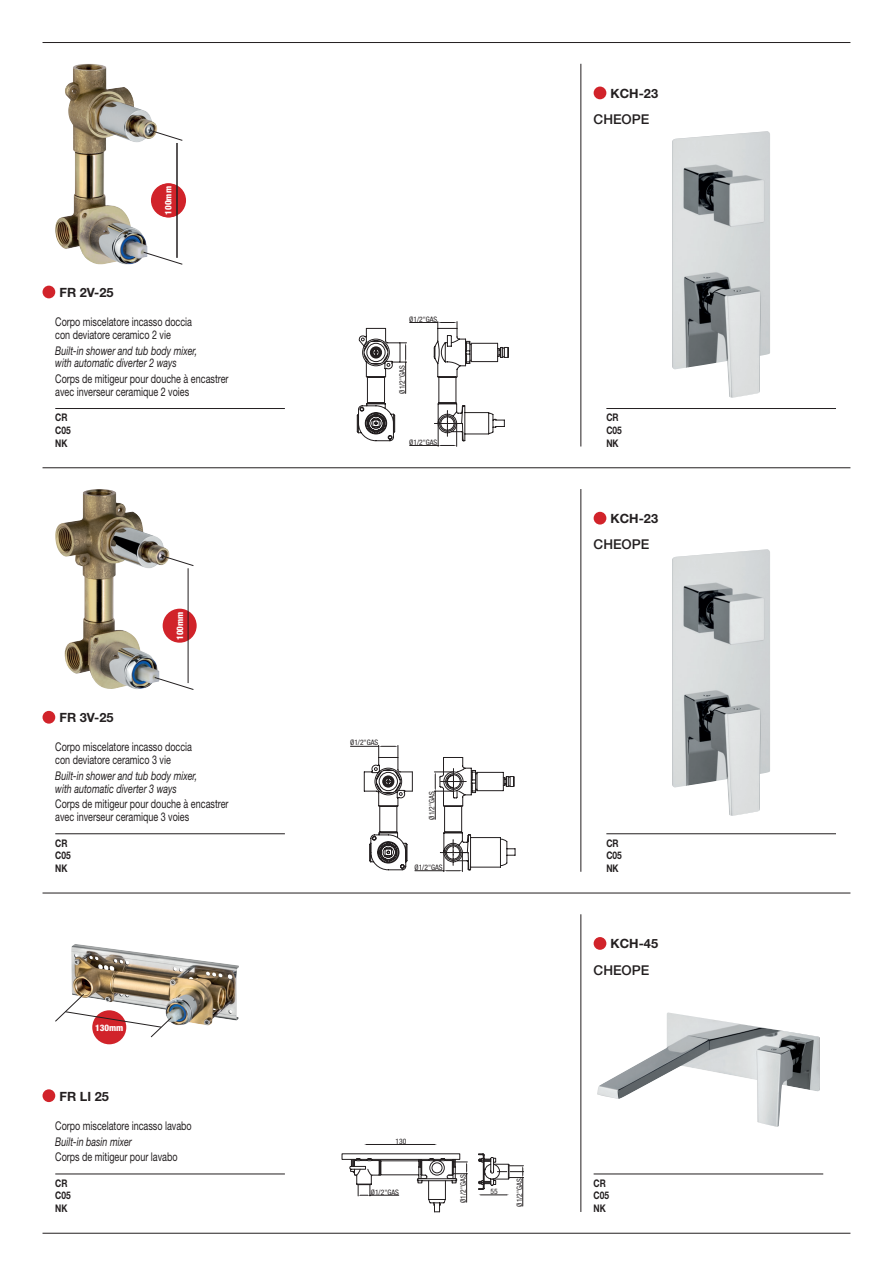
<style>
.page{position:relative;width:893px;height:1263px;background:#fff}
.page>*{position:absolute;margin:0;border:0;box-sizing:border-box;transform-origin:0 0}
.t1{font:500 13.5px "Helvetica Neue LT";color:#231f20}
.t2{font:700 12.75px "Helvetica Neue LT";color:#231f20}
.t3{font:12px/12.8px "Helvetica Neue LT";color:#231f20;scale:.75 1}
.t4{font:italic 12px/12.8px "Helvetica Neue LT";color:#231f20;scale:.75 1}
.t5{font:700 10.5px/12.6px "Helvetica Neue LT";color:#231f20;scale:.8 1}
.t6{font:800 condensed 9px "Helvetica Neue LT";color:#fff}
.t7{font:condensed 7.5px "Helvetica Neue LT";color:#231f20}
</style>
<div class="page">
<hr style="left:581px;top:64px;width:1px;height:382px;background:#231f20">
<hr style="left:581px;top:914px;width:1px;height:298px;background:#231f20">
<hr style="left:581px;top:489px;width:1px;height:383px;background:#231f20">
<hr style="left:43px;top:42px;width:807px;height:1px;background:#231f20">
<hr style="left:43px;top:893px;width:807px;height:1px;background:#231f20">
<hr style="left:43px;top:467px;width:807px;height:1px;background:#231f20">
<hr style="left:43px;top:1233px;width:807px;height:1px;background:#231f20">
<hr style="left:55px;top:408px;width:230px;height:1px;background:#231f20">
<div style="left:43px;top:286px;width:12px;height:12px;background:#d1232a;border-radius:50%"></div>
<img style="left:55px;top:64px;width:102px;height:201px">
<svg style="left:150px;top:130px;width:33px;height:11px"></svg>
<svg style="left:143px;top:252px;width:40px;height:13px"></svg>
<svg style="left:357px;top:322px;width:152px;height:124px"></svg>
<div style="left:594px;top:87px;width:12px;height:12px;background:#d1232a;border-radius:50%"></div>
<hr style="left:606px;top:408px;width:230px;height:1px;background:#231f20">
<img style="left:672px;top:131px;width:98px;height:267px">
<div style="left:43px;top:711px;width:12px;height:13px;background:#d1232a;border-radius:50%"></div>
<hr style="left:55px;top:833px;width:230px;height:1px;background:#231f20">
<img style="left:55px;top:489px;width:114px;height:200px">
<svg style="left:161px;top:555px;width:33px;height:11px"></svg>
<svg style="left:154px;top:677px;width:40px;height:13px"></svg>
<svg style="left:350px;top:745px;width:165px;height:127px"></svg>
<div style="left:594px;top:512px;width:12px;height:12px;background:#d1232a;border-radius:50%"></div>
<hr style="left:606px;top:833px;width:230px;height:1px;background:#231f20">
<img style="left:672px;top:549px;width:98px;height:267px">
<img style="left:71px;top:944px;width:168px;height:82px">
<hr style="left:366px;top:1144px;width:69px;height:1px;background:#231f20">
<svg style="left:342px;top:1153px;width:182px;height:59px"></svg>
<div style="left:43px;top:1089px;width:12px;height:13px;background:#d1232a;border-radius:50%"></div>
<hr style="left:55px;top:1174px;width:230px;height:1px;background:#231f20">
<div style="left:594px;top:937px;width:12px;height:13px;background:#d1232a;border-radius:50%"></div>
<hr style="left:594px;top:1174px;width:229px;height:1px;background:#231f20">
<img style="left:597px;top:1012px;width:223px;height:115px">
<svg style="left:152px;top:183px;width:34px;height:34px"></svg>
<div style="left:151px;top:183px;width:34px;height:34px;background:#d1232a;border-radius:50%"></div>
<hr style="left:177px;top:143px;width:1px;height:115px;background:#231f20">
<div style="left:163px;top:609px;width:34px;height:34px;background:#d1232a;border-radius:50%"></div>
<hr style="left:188px;top:568px;width:1px;height:115px;background:#231f20">
<div style="left:92px;top:1010px;width:34px;height:34px;background:#d1232a;border-radius:50%"></div>
<svg style="left:55px;top:994px;width:117px;height:43px"></svg>
<p class="t2" style="left:60px;top:284px;width:56px">FR 2V-25</p>
<p class="t6" style="left:164px;top:215px;width:30px;rotate:-90deg">100mm</p>
<p class="t3" style="left:55px;top:315px;width:184px">Corpo miscelatore incasso doccia con deviatore ceramico 2 vie</p>
<p class="t4" style="left:55px;top:344px;width:191px">Built-in shower and tub body mixer, with automatic diverter 2 ways</p>
<p class="t3" style="left:55px;top:372px;width:232px">Corps de mitigeur pour douche à encastrer avec inverseur ceramique 2 voies</p>
<p class="t5" style="left:55px;top:411px;width:21px">CR<br>C05<br>NK</p>
<p class="t6" style="left:175px;top:640px;width:30px;rotate:-90deg">100mm</p>
<p class="t2" style="left:60px;top:710px;width:56px">FR 3V-25</p>
<p class="t3" style="left:55px;top:741px;width:184px">Corpo miscelatore incasso doccia con deviatore ceramico 3 vie</p>
<p class="t4" style="left:55px;top:769px;width:191px">Built-in shower and tub body mixer, with automatic diverter 3 ways</p>
<p class="t3" style="left:55px;top:798px;width:232px">Corps de mitigeur pour douche à encastrer avec inverseur ceramique 3 voies</p>
<p class="t5" style="left:55px;top:836px;width:21px">CR<br>C05<br>NK</p>
<p class="t6" style="left:95px;top:1022px;width:30px">130mm</p>
<p class="t2" style="left:60px;top:1088px;width:51px">FR LI 25</p>
<p class="t3" style="left:55px;top:1119px;width:184px">Corpo miscelatore incasso lavabo</p>
<p class="t4" style="left:55px;top:1135px;width:104px">Built-in basin mixer</p>
<p class="t3" style="left:55px;top:1150px;width:165px">Corps de mitigeur pour lavabo</p>
<p class="t5" style="left:55px;top:1176px;width:21px">CR<br>C05<br>NK</p>
<p class="t2" style="left:611px;top:85px;width:49px">KCH-23</p>
<p class="t1" style="left:594px;top:111px;width:57px">CHEOPE</p>
<p class="t7" style="left:409px;top:315px;width:30px">Ø1/2"GAS</p>
<p class="t7" style="left:398px;top:394px;width:30px;rotate:-90deg">Ø1/2"GAS</p>
<p class="t7" style="left:409px;top:438px;width:30px">Ø1/2"GAS</p>
<p class="t5" style="left:606px;top:411px;width:21px">CR<br>C05<br>NK</p>
<p class="t2" style="left:611px;top:511px;width:49px">KCH-23</p>
<p class="t1" style="left:594px;top:536px;width:57px">CHEOPE</p>
<p class="t7" style="left:350px;top:738px;width:30px">Ø1/2"GAS</p>
<p class="t7" style="left:427px;top:820px;width:30px;rotate:-90deg">Ø1/2"GAS</p>
<p class="t7" style="left:415px;top:863px;width:30px">Ø1/2"GAS</p>
<p class="t7" style="left:395px;top:1137px;width:12px">130</p>
<p class="t7" style="left:459px;top:1203px;width:30px;rotate:-90deg">Ø1/2"GAS</p>
<p class="t7" style="left:371px;top:1187px;width:30px">Ø1/2"GAS</p>
<p class="t7" style="left:491px;top:1187px;width:9px">55</p>
<p class="t7" style="left:515px;top:1206px;width:30px;rotate:-90deg">Ø1/2"GAS</p>
<p class="t5" style="left:606px;top:836px;width:21px">CR<br>C05<br>NK</p>
<p class="t2" style="left:611px;top:936px;width:49px">KCH-45</p>
<p class="t1" style="left:594px;top:962px;width:57px">CHEOPE</p>
<p class="t5" style="left:594px;top:1176px;width:21px">CR<br>C05<br>NK</p>
</div>
